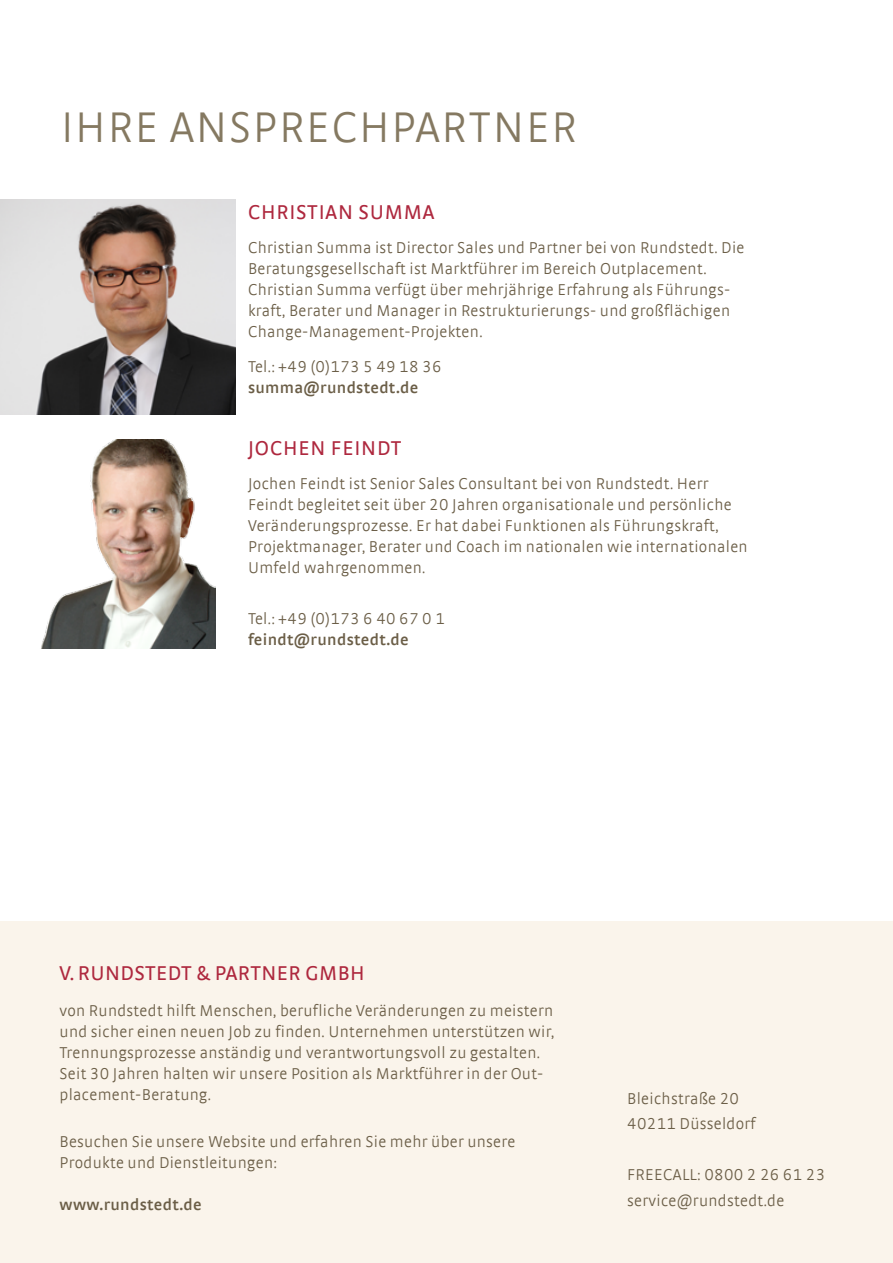
<style>
.page{position:relative;width:893px;height:1263px;background:#fff}
.page>*{position:absolute;margin:0;border:0;box-sizing:border-box;transform-origin:0 0}
.t1{font:300 45px "Strada TF";letter-spacing:.04em;color:#857961}
.t2{font:21px "Strada TF";letter-spacing:.04em;color:#ae283e}
.t3{font:21px "Strada TF";letter-spacing:.02em;color:#ae283e}
.t4{font:300 16.5px/21px "Strada TF";letter-spacing:.02em;color:#6b5e47}
.t5{font:600 16.5px "Strada TF";letter-spacing:.02em;color:#6b5e47}
</style>
<div class="page">
<img style="left:0;top:199px;width:235px;height:215px">
<div style="left:0;top:922px;width:893px;height:341px;background:#faf4eb"></div>
<img style="left:41px;top:439px;width:174px;height:209px">
<h1 class="t1" style="left:61px;top:102px;width:517px">IHRE ANSPRECHPARTNER</h1>
<p class="t2" style="left:248px;top:200px;width:188px">CHRISTIAN SUMMA</p>
<p class="t4" style="left:248px;top:236px;width:498px">Christian Summa ist Director Sales und Partner bei von Rundstedt. Die Beratungsgesellschaft ist Marktführer im Bereich Outplacement.<br>Christian Summa verfügt über mehrjährige Erfahrung als Führungs&shy;kraft, Berater und Manager in Restrukturierungs- und großflächigen Change-Management-Projekten.</p>
<p class="t4" style="left:248px;top:356px;width:195px">Tel.: +49 (0)173 5 49 18 36</p>
<p class="t5" style="left:248px;top:378px;width:172px">summa@rundstedt.de</p>
<p class="t2" style="left:248px;top:436px;width:155px">JOCHEN FEINDT</p>
<p class="t4" style="left:248px;top:473px;width:501px">Jochen Feindt ist Senior Sales Consultant bei von Rundstedt. Herr Feindt begleitet seit über 20 Jahren organisationale und persönliche Veränderungsprozesse. Er hat dabei Funktionen als Führungskraft, Projektmanager, Berater und Coach im nationalen wie internationalen Umfeld wahrgenommen.</p>
<p class="t4" style="left:248px;top:608px;width:198px">Tel.: +49 (0)173 6 40 67 0 1</p>
<p class="t5" style="left:248px;top:630px;width:162px">feindt@rundstedt.de</p>
<p class="t3" style="left:60px;top:961px;width:307px">V. RUNDSTEDT &amp; PARTNER GMBH</p>
<p class="t4" style="left:60px;top:1000px;width:496px">von Rundstedt hilft Menschen, berufliche Veränderungen zu meistern und sicher einen neuen Job zu finden. Unternehmen unterstützen wir, Trennungsprozesse anständig und verantwortungsvoll zu gestalten.<br>Seit 30 Jahren halten wir unsere Position als Marktführer in der Out&shy;placement-Beratung.</p>
<p class="t4" style="left:60px;top:1130px;width:457px">Besuchen Sie unsere Website und erfahren Sie mehr über unsere<br>Produkte und Dienstleitungen:</p>
<p class="t5" style="left:60px;top:1194px;width:144px">www.rundstedt.de</p>
<p class="t4" style="left:627px;top:1085px;width:130px;line-height:25.5px">Bleichstraße 20<br>40211 Düsseldorf</p>
<p class="t4" style="left:627px;top:1162px;width:200px;line-height:25.5px">FREECALL: 0800 2 26 61 23 service@rundstedt.de</p>
</div>
